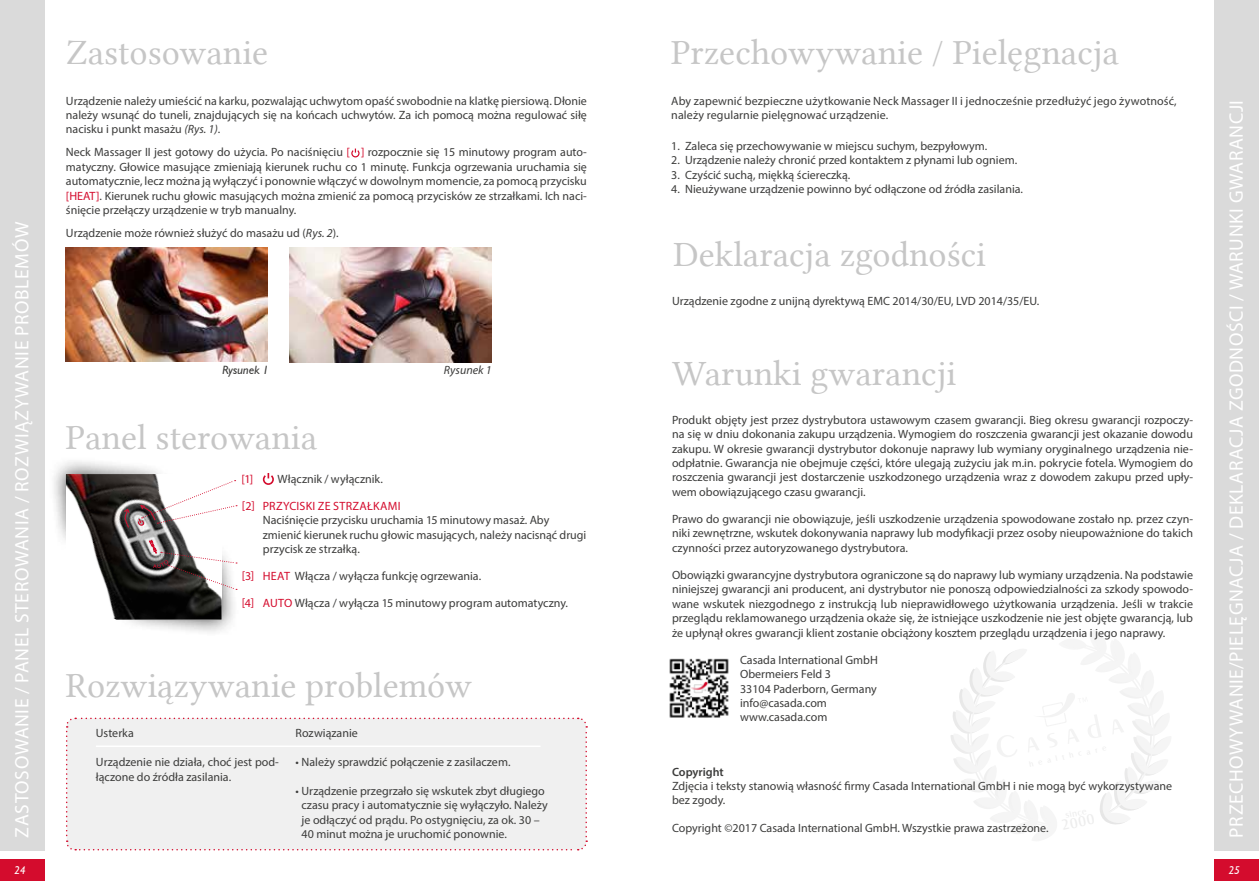
<style>
.page{position:relative;width:1259px;height:893px;background:#fff}
.page>*{position:absolute;margin:0;border:0;box-sizing:border-box;transform-origin:0 0}
.t1{font:36px "Lin Libertine";color:#c6c6c6}
.t2{font:19.5px "Myriad Pro";letter-spacing:.03em;color:#fff}
.t3{font:12px/14.4px "Myriad Pro";color:#3c3c3b}
.t4{font:12px "Myriad Pro";letter-spacing:.02em;color:#d40c2d}
.t5{font:600 12px "Myriad Pro";color:#3c3c3b}
.t6{font:italic 12px "Humanist 521 BT";color:#3c3c3b}
.t7{font:italic 12px "Myriad Pro";color:#3c3c3b}
.t8{font:italic 11.25px "Humanist 521 BT";color:#fff}
.s1{font-style:italic}
.s2{color:#d40c2d}
</style>
<div class="page">
<div style="left:0;top:859px;width:45px;height:21px;background:#d40c2d"></div>
<div style="left:1214px;top:859px;width:45px;height:21px;background:#d40c2d"></div>
<div style="left:1214px;top:0;width:45px;height:850px;background:#dadada"></div>
<div style="left:0;top:0;width:45px;height:850px;background:#dadada"></div>
<div style="left:66px;top:717px;width:522px;height:134px;background:#f0f0f0"></div>
<hr style="left:96px;top:745px;width:444px;height:2px;background:#fff">
<svg style="left:951px;top:633px;width:216px;height:207px"></svg>
<svg style="left:262px;top:473px;width:12px;height:12px"></svg>
<div style="left:115px;top:542px;width:124px;height:95px;background:#000;opacity:.9"></div>
<div style="left:48px;top:456px;width:125px;height:95px;background:#000;opacity:.9"></div>
<svg style="left:66px;top:474px;width:171px;height:146px"></svg>
<svg style="left:351px;top:149px;width:9px;height:9px"></svg>
<img style="left:66px;top:247px;width:202px;height:115px">
<img style="left:289px;top:247px;width:203px;height:115px">
<img style="left:669px;top:658px;width:60px;height:60px">
<h2 class="t2" style="left:10px;top:837px;width:617px;rotate:-90deg">ZASTOSOWANIE / PANEL STEROWANIA / ROZWIĄZYWANIE PROBLEMÓW</h2>
<h1 class="t1" style="left:66px;top:32px;width:204px">Zastosowanie</h1>
<p class="t3" style="left:66px;top:93px;width:522px;text-align:justify">Urządzenie należy umieścić na karku, pozwalając uchwytom opaść swobodnie na klatkę piersiową. Dłonie należy wsunąć do tuneli, znajdujących się na końcach uchwytów. Za ich pomocą można regulować siłę nacisku i punkt masażu <span class="s1">(Rys. 1)</span>.</p>
<p class="t3" style="left:66px;top:145px;width:522px;text-align:justify">Neck Massager II jest gotowy do użycia. Po naciśnięciu <span class="s2">[ ]</span> rozpocznie się 15 minutowy program auto&shy;matyczny. Głowice masujące zmieniają kierunek ruchu co 1 minutę. Funkcja ogrzewania uruchamia się automatycznie, lecz można ją wyłączyć i ponownie włączyć w dowolnym momencie, za pomocą przycisku <span class="s2">[HEAT]</span>. Kierunek ruchu głowic masujących można zmienić za pomocą przycisków ze strzałkami. Ich naci&shy;śnięcie przełączy urządzenie w tryb manualny.</p>
<p class="t3" style="left:66px;top:225px;width:274px">Urządzenie może również służyć do masażu ud (<span class="s1">Rys. 2</span>).</p>
<p class="t6" style="left:222px;top:363px;width:48px">Rysunek 1</p>
<p class="t7" style="left:444px;top:363px;width:49px">Rysunek 1</p>
<h1 class="t1" style="left:66px;top:417px;width:253px">Panel sterowania</h1>
<p class="t4" style="left:242px;top:471px;width:13px">[1]</p>
<p class="t3" style="left:278px;top:471px;width:107px">Włącznik / wyłącznik.</p>
<p class="t4" style="left:242px;top:498px;width:160px">[2] PRZYCISKI ZE STRZAŁKAMI</p>
<p class="t3" style="left:263px;top:513px;width:325px">Naciśnięcie przycisku uruchamia 15 minutowy masaż. Aby zmienić kierunek ruchu głowic masujących, należy nacisnąć drugi przycisk ze strzałką.</p>
<p class="t3" style="left:242px;top:569px;width:241px"><span class="s2">[3] HEAT</span> Włącza / wyłącza funkcję ogrzewania.</p>
<p class="t3" style="left:242px;top:596px;width:328px"><span class="s2">[4] AUTO</span> Włącza / wyłącza 15 minutowy program automatyczny.</p>
<h1 class="t1" style="left:66px;top:665px;width:408px">Rozwiązywanie problemów</h1>
<p class="t3" style="left:296px;top:726px;width:64px">Rozwiązanie</p>
<p class="t3" style="left:296px;top:755px;width:216px">• Należy sprawdzić połączenie z zasilaczem.</p>
<p class="t3" style="left:301px;top:784px;width:248px;text-indent:-6px">• Urządzenie przegrzało się wskutek zbyt długiego czasu pracy i automatycznie się wyłączyło. Należy je odłączyć od prądu. Po ostygnięciu, za ok. 30 – 40 minut można je uruchomić ponownie.</p>
<p class="t3" style="left:96px;top:726px;width:39px">Usterka</p>
<p class="t3" style="left:96px;top:755px;width:184px">Urządzenie nie działa, choć jest pod&shy;łączone do źródła zasilania.</p>
<h1 class="t1" style="left:671px;top:32px;width:449px">Przechowywanie / Pielęgnacja</h1>
<p class="t3" style="left:671px;top:93px;width:507px">Aby zapewnić bezpieczne użytkowanie Neck Massager II i jednocześnie przedłużyć jego żywotność, należy regularnie pielęgnować urządzenie.</p>
<p class="t3" style="left:671px;top:138px;width:317px">1. Zaleca się przechowywanie w miejscu suchym, bezpyłowym.</p>
<p class="t3" style="left:671px;top:153px;width:347px">2. Urządzenie należy chronić przed kontaktem z płynami lub ogniem.</p>
<p class="t3" style="left:671px;top:167px;width:181px">3. Czyścić suchą, miękką ściereczką.</p>
<p class="t3" style="left:671px;top:182px;width:353px">4. Nieużywane urządzenie powinno być odłączone od źródła zasilania.</p>
<h1 class="t1" style="left:673px;top:234px;width:314px">Deklaracja zgodności</h1>
<p class="t3" style="left:672px;top:293px;width:369px">Urządzenie zgodne z unijną dyrektywą EMC 2014/30/EU, LVD 2014/35/EU.</p>
<h1 class="t1" style="left:672px;top:353px;width:286px">Warunki gwarancji</h1>
<p class="t3" style="left:672px;top:412px;width:522px;text-align:justify">Produkt objęty jest przez dystrybutora ustawowym czasem gwarancji. Bieg okresu gwarancji rozpoczy&shy;na się w dniu dokonania zakupu urządzenia. Wymogiem do roszczenia gwarancji jest okazanie dowodu zakupu. W okresie gwarancji dystrybutor dokonuje naprawy lub wymiany oryginalnego urządzenia nie&shy;odpłatnie. Gwarancja nie obejmuje części, które ulegają zużyciu jak m.in. pokrycie fotela. Wymogiem do roszczenia gwarancji jest dostarczenie uszkodzonego urządzenia wraz z dowodem zakupu przed upły&shy;wem obowiązującego czasu gwarancji.</p>
<p class="t3" style="left:672px;top:512px;width:522px;text-align:justify">Prawo do gwarancji nie obowiązuje, jeśli uszkodzenie urządzenia spowodowane zostało np. przez czyn&shy;niki zewnętrzne, wskutek dokonywania naprawy lub modyfikacji przez osoby nieupoważnione do takich czynności przez autoryzowanego dystrybutora.</p>
<p class="t3" style="left:672px;top:567px;width:522px;text-align:justify">Obowiązki gwarancyjne dystrybutora ograniczone są do naprawy lub wymiany urządzenia. Na podstawie niniejszej gwarancji ani producent, ani dystrybutor nie ponoszą odpowiedzialności za szkody spowodo&shy;wane wskutek niezgodnego z instrukcją lub nieprawidłowego użytkowania urządzenia. Jeśli w trakcie przeglądu reklamowanego urządzenia okaże się, że istniejące uszkodzenie nie jest objęte gwarancją, lub że upłynął okres gwarancji klient zostanie obciążony kosztem przeglądu urządzenia i jego naprawy.</p>
<p class="t3" style="left:740px;top:652px;width:139px">Casada International GmbH<br>Obermeiers Feld 3<br>33104 Paderborn, Germany info@casada.com www.casada.com</p>
<p class="t5" style="left:672px;top:764px;width:53px">Copyright</p>
<p class="t3" style="left:672px;top:779px;width:502px">Zdjęcia i teksty stanowią własność firmy Casada International GmbH i nie mogą być wykorzystywane bez zgody.</p>
<p class="t3" style="left:672px;top:820px;width:378px">Copyright ©2017 Casada International GmbH. Wszystkie prawa zastrzeżone.</p>
<h2 class="t2" style="left:1224px;top:837px;width:739px;rotate:-90deg">PRZECHOWYWANIE/PIELĘGNACJA / DEKLARACJA ZGODNOŚCI / WARUNKI GWARANCJI</h2>
<p class="t8" style="left:15px;top:863px;width:13px">24</p>
<p class="t8" style="left:1228px;top:863px;width:13px">25</p>
</div>
